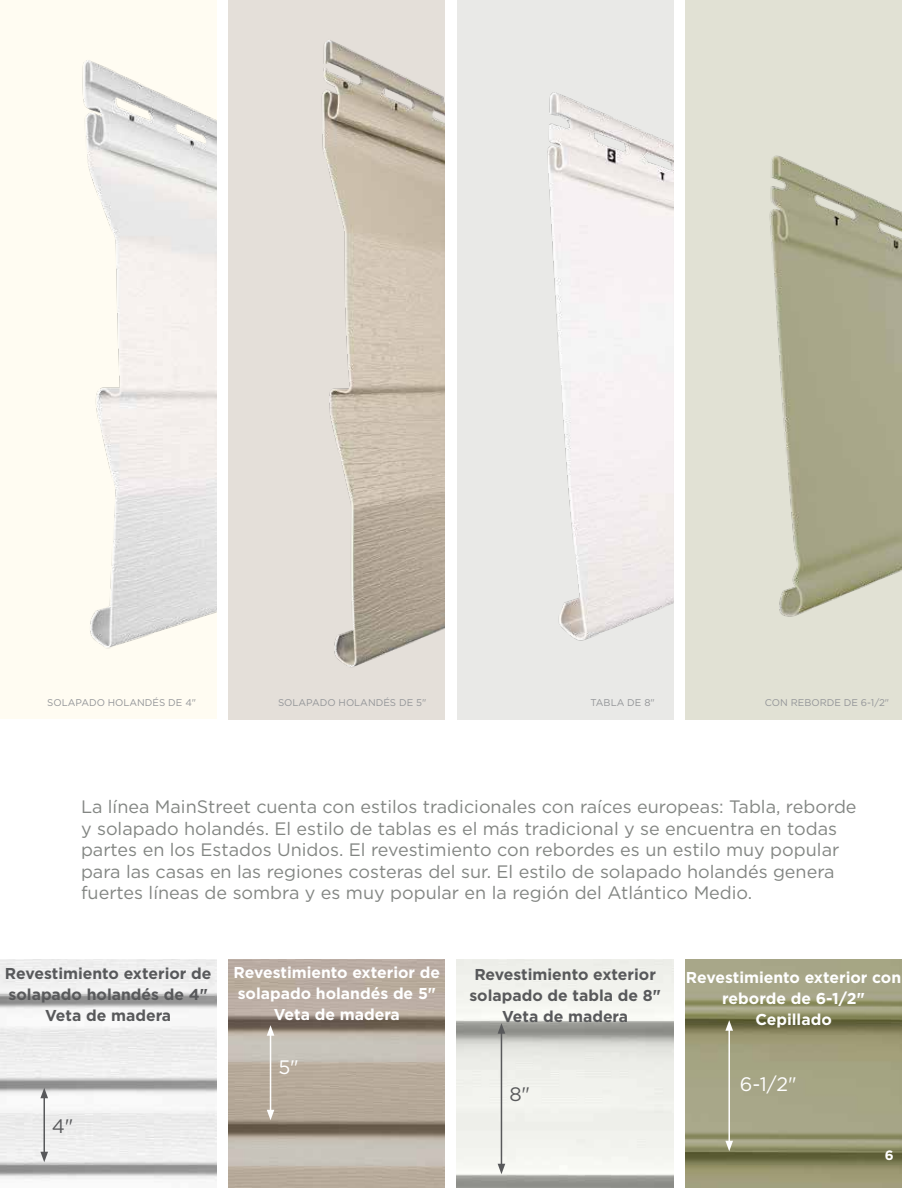
<style>
.page{position:relative;width:918px;height:1188px;background:#fff}
.page>*{position:absolute;margin:0;border:0;box-sizing:border-box;transform-origin:0 0}
.t1{font:19.5px "Gotham";color:#fff}
.t2{font:19.5px "Gotham";color:#58595b}
.t3{font:18px/21.6px "Gotham";color:#838683}
.t4{font:700 15.75px/21px "Gotham";color:#58595b;text-align:center}
.t5{font:700 15.75px/21px "Gotham";color:#fff;text-align:center}
.t6{font:700 13.5px "Gotham";color:#fff}
.t7{font:9.75px "Gotham";color:#939598}
</style>
<div class="page">
<hr style="left:43px;top:1096px;width:2px;height:58px;background:#58595b">
<svg style="left:40px;top:1088px;width:8px;height:10px"></svg>
<svg style="left:40px;top:1152px;width:8px;height:10px"></svg>
<img style="left:457px;top:959px;width:216px;height:229px">
<hr style="left:501px;top:1031px;width:1px;height:135px;background:#58595b">
<svg style="left:498px;top:1023px;width:7px;height:11px"></svg>
<svg style="left:498px;top:1164px;width:7px;height:10px"></svg>
<img style="left:685px;top:959px;width:217px;height:229px">
<hr style="left:728px;top:1028px;width:2px;height:115px;background:#fff">
<svg style="left:725px;top:1020px;width:8px;height:11px"></svg>
<svg style="left:725px;top:1141px;width:8px;height:10px"></svg>
<img style="left:228px;top:959px;width:217px;height:229px">
<hr style="left:270px;top:1033px;width:1px;height:79px;background:#fff">
<svg style="left:267px;top:1025px;width:7px;height:11px"></svg>
<svg style="left:267px;top:1110px;width:7px;height:10px"></svg>
<div style="left:685px;top:0;width:217px;height:719px;background:#e1e1d4"></div>
<img style="left:769px;top:155px;width:133px;height:462px">
<div style="left:0;top:0;width:217px;height:718px;background:#fffcf2"></div>
<img style="left:82px;top:60px;width:135px;height:589px">
<div style="left:457px;top:0;width:216px;height:719px;background:#e9e9e7"></div>
<img style="left:547px;top:92px;width:126px;height:549px">
<div style="left:228px;top:0;width:217px;height:719px;background:#e4dfd9"></div>
<img style="left:321px;top:40px;width:124px;height:628px">
<p class="t7" style="left:47px;top:696px;width:150px">SOLAPADO HOLANDÉS DE 4"</p>
<p class="t7" style="left:278px;top:696px;width:150px">SOLAPADO HOLANDÉS DE 5"</p>
<p class="t7" style="left:591px;top:696px;width:66px">TABLA DE 8"</p>
<p class="t7" style="left:765px;top:696px;width:126px">CON REBORDE DE 6-1/2"</p>
<p class="t3" style="left:81px;top:795px;width:777px">La línea MainStreet cuenta con estilos tradicionales con raíces europeas: Tabla, reborde y solapado holandés. El estilo de tablas es el más tradicional y se encuentra en todas partes en los Estados Unidos. El revestimiento con rebordes es un estilo muy popular para las casas en las regiones costeras del sur. El estilo de solapado holandés genera fuertes líneas de sombra y es muy popular en la región del Atlántico Medio.</p>
<p class="t4" style="left:5px;top:963px;width:208px">Revestimiento exterior de solapado holandés de 4"<br>Veta de madera</p>
<p class="t2" style="left:52px;top:1113px;width:23px">4"</p>
<p class="t5" style="left:234px;top:962px;width:208px">Revestimiento exterior de solapado holandés de 5"<br>Veta de madera</p>
<p class="t1" style="left:278px;top:1055px;width:22px">5"</p>
<p class="t4" style="left:469px;top:964px;width:193px">Revestimiento exterior solapado de tabla de 8"<br>Veta de madera</p>
<p class="t2" style="left:509px;top:1082px;width:22px">8"</p>
<p class="t5" style="left:686px;top:966px;width:217px">Revestimiento exterior con reborde de 6-1/2"<br>Cepillado</p>
<p class="t1" style="left:740px;top:1071px;width:58px">6-1/2"</p>
<p class="t6" style="left:885px;top:1147px;width:10px">6</p>
</div>
